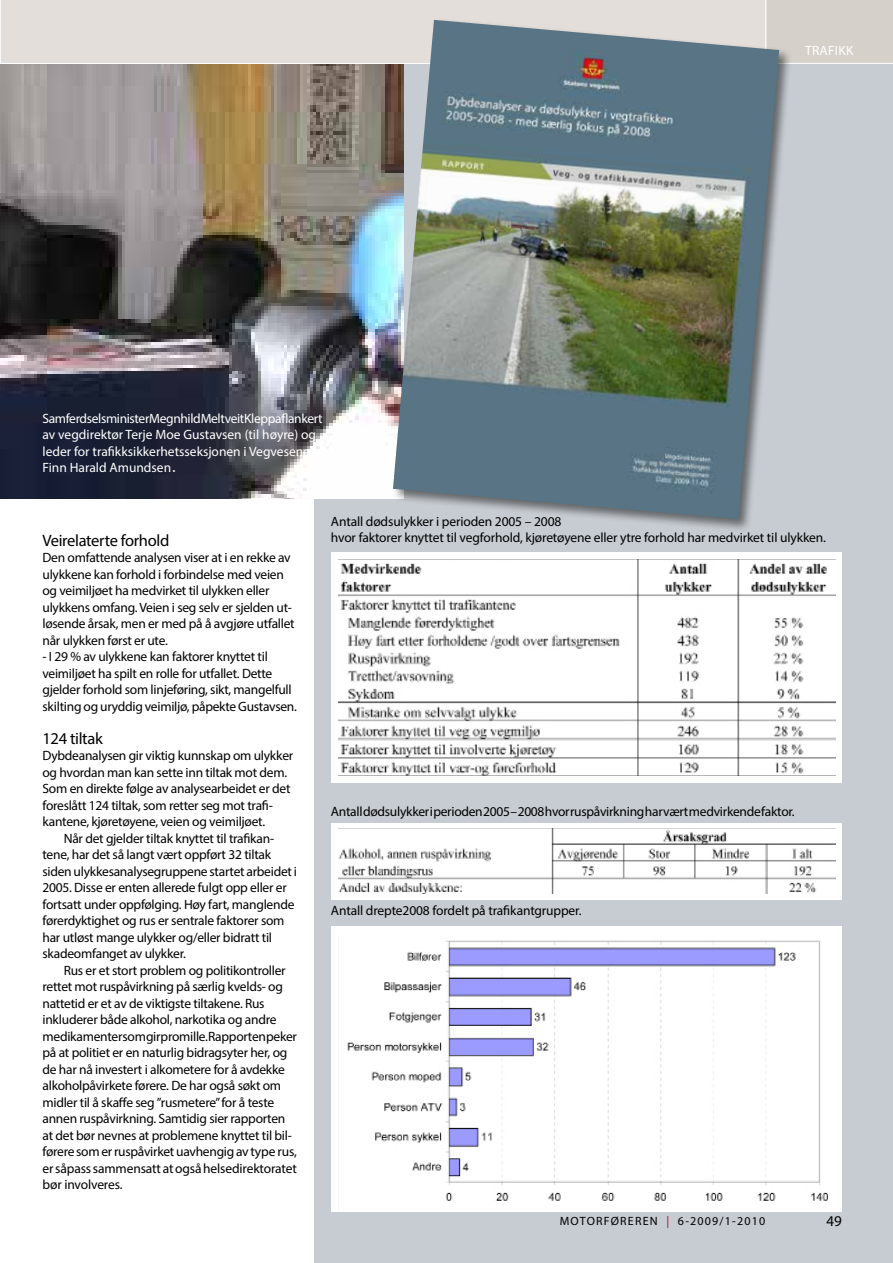
<style>
.page{position:relative;width:893px;height:1263px;background:#fff}
.page>*{position:absolute;margin:0;border:0;box-sizing:border-box;transform-origin:0 0}
.t1{font:16.5px "Myriad Pro";letter-spacing:-.02em;color:#000}
.t2{font:15px "Myriad Pro";color:#000}
.t3{font:13.5px/16.5px "Myriad Pro";letter-spacing:-.02em;color:#000}
.t4{font:13.5px/16.5px "Myriad Pro";color:#fff}
.t5{font:13.5px "Myriad Pro";letter-spacing:.02em;color:#fff}
.t6{font:12px "Myriad Pro";letter-spacing:.1em;color:#000}
.s1{font-family:"Times";font-size:18px}
.s2{color:#be002f}
</style>
<div class="page">
<div style="left:315px;top:44px;width:578px;height:1219px;background:#c7ccd2"></div>
<img style="left:0;top:64px;width:391px;height:435px">
<div style="left:766px;top:0;width:127px;height:64px;background:#d6d0ca"></div>
<div style="left:1px;top:0;width:764px;height:64px;background:#e3deda"></div>
<div style="left:391px;top:18px;width:402px;height:515px;background:#000;opacity:.5"></div>
<img style="left:393px;top:20px;width:386px;height:499px">
<div style="left:332px;top:552px;width:510px;height:231px;background:#fff"></div>
<img style="left:338px;top:559px;width:497px;height:216px">
<div style="left:332px;top:823px;width:510px;height:76px;background:#fff"></div>
<img style="left:338px;top:829px;width:497px;height:65px">
<div style="left:332px;top:925px;width:510px;height:286px;background:#fff"></div>
<img style="left:347px;top:940px;width:481px;height:261px">
<p class="t5" style="left:805px;top:42px;width:50px">TRAFIKK</p>
<p class="t4" style="left:43px;top:410px;width:282px">Samferdselsminister Megnhild Meltveit Kleppa flankert av vegdirektør Terje Moe Gustavsen (til høyre) og leder for trafikksikkerhetsseksjonen i Vegvesenet, Finn Harald Amundsen<span class="s1">.</span></p>
<p class="t1" style="left:43px;top:530px;width:128px">Veirelaterte forhold</p>
<p class="t3" style="left:43px;top:549px;width:254px">Den omfattende analysen viser at i en rekke av ulykkene kan forhold i forbindelse med veien og veimiljøet ha medvirket til ulykken eller ulykkens omfang. Veien i seg selv er sjelden ut&shy;løsende årsak, men er med på å avgjøre utfallet når ulykken først er ute.</p>
<p class="t3" style="left:43px;top:648px;width:256px">- I 29 % av ulykkene kan faktorer knyttet til veimiljøet ha spilt en rolle for utfallet. Dette gjelder forhold som linjeføring, sikt, mangelfull skilting og uryddig veimiljø, påpekte Gustavsen.</p>
<p class="t1" style="left:43px;top:728px;width:62px">124 tiltak</p>
<p class="t3" style="left:43px;top:747px;width:252px">Dybdeanalysen gir viktig kunnskap om ulykker og hvordan man kan sette inn tiltak mot dem.<br>Som en direkte følge av analysearbeidet er det foreslått 124 tiltak, som retter seg mot trafi&shy;kantene, kjøretøyene, veien og veimiljøet.</p>
<p class="t3" style="left:43px;top:830px;width:256px;text-indent:21px">Når det gjelder tiltak knyttet til trafikan&shy;tene, har det så langt vært oppført 32 tiltak siden ulykkesanalysegruppene startet arbeidet i 2005. Disse er enten allerede fulgt opp eller er fortsatt under oppfølging. Høy fart, manglende førerdyktighet og rus er sentrale faktorer som har utløst mange ulykker og/eller bidratt til skadeomfanget av ulykker.</p>
<p class="t3" style="left:43px;top:961px;width:256px;text-indent:21px">Rus er et stort problem og politikontroller rettet mot ruspåvirkning på særlig kvelds- og nattetid er et av de viktigste tiltakene. Rus inkluderer både alkohol, narkotika og andre medikamenter som gir promille. Rapporten peker på at politiet er en naturlig bidragsyter her, og de har nå investert i alkometere for å avdekke alkoholpåvirkete førere. De har også søkt om midler til å skaffe seg ”rusmetere” for å teste annen ruspåvirkning. Samtidig sier rapporten at det bør nevnes at problemene knyttet til bil&shy;førere som er ruspåvirket uavhengig av type rus, er såpass sammensatt at også helsedirektoratet bør involveres.</p>
<p class="t3" style="left:331px;top:513px;width:497px">Antall dødsulykker i perioden 2005 – 2008<br>hvor faktorer knyttet til vegforhold, kjøretøyene eller ytre forhold har medvirket til ulykken.</p>
<p class="t3" style="left:331px;top:803px;width:465px">Antall dødsulykker i perioden 2005 – 2008 hvor ruspåvirkning har vært medvirkende faktor.</p>
<p class="t3" style="left:331px;top:902px;width:252px">Antall drepte2008 fordelt på trafikantgrupper.</p>
<p class="t6" style="left:560px;top:1213px;width:207px">MOTORFØREREN <span class="s2">|</span> 6-2009/1-2010</p>
<p class="t2" style="left:827px;top:1211px;width:17px">49</p>
</div>
